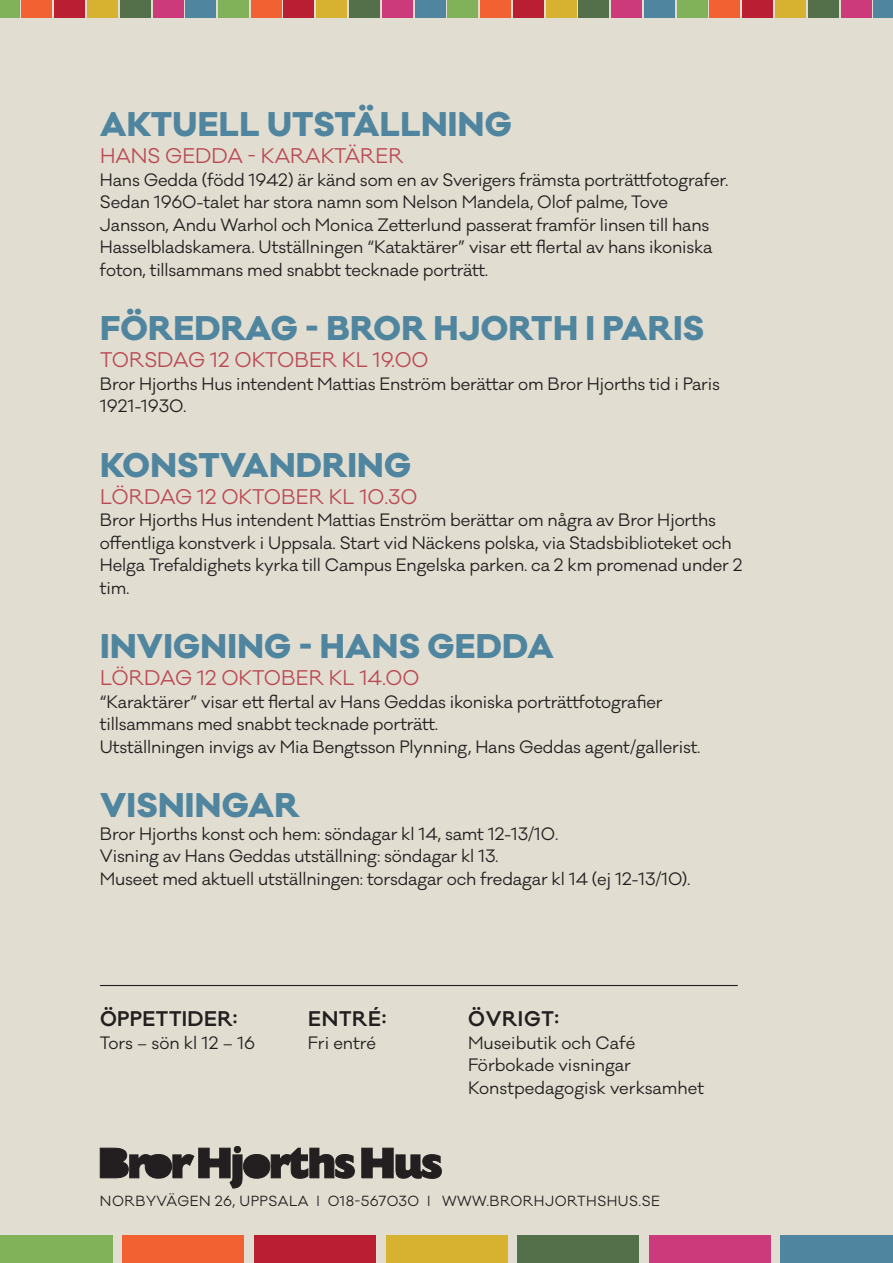
<style>
.page{position:relative;width:893px;height:1263px;background:#e1ded1}
.page>*{position:absolute;margin:0;border:0;box-sizing:border-box;transform-origin:0 0}
.t1{font:800 31.5px "Galano Classic";letter-spacing:.01em;color:#50859f}
.t2{font:19.5px "Galano Classic";color:#bb4a55}
.t3{font:600 19.5px "Galano Classic";letter-spacing:.035em;color:#231f20}
.t4{font:600 19.5px "Galano Classic";letter-spacing:.015em;color:#231f20}
.t5{font:16.5px/22.5px "Galano Classic";letter-spacing:-.01em;color:#231f20}
.t6{font:13.5px "Galano Classic";letter-spacing:.035em;color:#231f20}
</style>
<div class="page">
<div style="left:317px;top:0;width:30px;height:17px;background:#d7b230"></div>
<div style="left:349px;top:0;width:31px;height:17px;background:#54704a"></div>
<div style="left:415px;top:0;width:30px;height:17px;background:#50859f"></div>
<div style="left:382px;top:0;width:30px;height:17px;background:#cd3a7c"></div>
<div style="left:153px;top:0;width:30px;height:17px;background:#cd3a7c"></div>
<div style="left:186px;top:0;width:30px;height:17px;background:#50859f"></div>
<div style="left:251px;top:0;width:30px;height:17px;background:#f16131"></div>
<div style="left:218px;top:0;width:31px;height:17px;background:#81b259"></div>
<div style="left:284px;top:0;width:30px;height:17px;background:#ba1e33"></div>
<div style="left:0;top:0;width:19px;height:17px;background:#81b259"></div>
<div style="left:22px;top:0;width:30px;height:17px;background:#f16131"></div>
<div style="left:87px;top:0;width:30px;height:17px;background:#d7b230"></div>
<div style="left:54px;top:0;width:31px;height:17px;background:#ba1e33"></div>
<div style="left:120px;top:0;width:30px;height:17px;background:#54704a"></div>
<div style="left:775px;top:0;width:31px;height:17px;background:#d7b230"></div>
<div style="left:808px;top:0;width:30px;height:17px;background:#54704a"></div>
<div style="left:874px;top:0;width:19px;height:17px;background:#50859f"></div>
<div style="left:841px;top:0;width:30px;height:17px;background:#cd3a7c"></div>
<div style="left:612px;top:0;width:30px;height:17px;background:#cd3a7c"></div>
<div style="left:644px;top:0;width:31px;height:17px;background:#50859f"></div>
<div style="left:710px;top:0;width:30px;height:17px;background:#f16131"></div>
<div style="left:677px;top:0;width:30px;height:17px;background:#81b259"></div>
<div style="left:743px;top:0;width:30px;height:17px;background:#ba1e33"></div>
<div style="left:448px;top:0;width:30px;height:17px;background:#81b259"></div>
<div style="left:480px;top:0;width:31px;height:17px;background:#f16131"></div>
<div style="left:546px;top:0;width:30px;height:17px;background:#d7b230"></div>
<div style="left:513px;top:0;width:30px;height:17px;background:#ba1e33"></div>
<div style="left:579px;top:0;width:30px;height:17px;background:#54704a"></div>
<div style="left:122px;top:1236px;width:122px;height:27px;background:#f16131"></div>
<div style="left:254px;top:1236px;width:122px;height:27px;background:#ba1e33"></div>
<div style="left:386px;top:1236px;width:121px;height:27px;background:#d7b230"></div>
<div style="left:517px;top:1236px;width:122px;height:27px;background:#54704a"></div>
<div style="left:781px;top:1236px;width:112px;height:27px;background:#50859f"></div>
<div style="left:649px;top:1236px;width:122px;height:27px;background:#cd3a7c"></div>
<div style="left:0;top:1236px;width:112px;height:27px;background:#81b259"></div>
<hr style="left:100px;top:985px;width:638px;height:1px;background:#231f20">
<svg style="left:361px;top:1147px;width:81px;height:32px"></svg>
<svg style="left:100px;top:1146px;width:255px;height:42px"></svg>
<div style="left:107px;top:1151px;width:13px;height:12px;background:#231f20;border-radius:50%"></div>
<div style="left:107px;top:1151px;width:13px;height:12px;border:1px solid #231f20;border-radius:50%"></div>
<div style="left:107px;top:1164px;width:13px;height:11px;background:#231f20;border-radius:50%"></div>
<div style="left:107px;top:1164px;width:13px;height:11px;border:1px solid #231f20;border-radius:50%"></div>
<div style="left:152px;top:1160px;width:14px;height:15px;background:#231f20;border-radius:50%"></div>
<div style="left:152px;top:1159px;width:14px;height:16px;border:1px solid #231f20;border-radius:50%"></div>
<div style="left:251px;top:1160px;width:12px;height:14px;background:#231f20;border-radius:50%"></div>
<div style="left:251px;top:1159px;width:12px;height:15px;border:1px solid #231f20;border-radius:50%"></div>
<p class="t1" style="left:100px;top:103px;width:413px">AKTUELL UTSTÄLLNING</p>
<p class="t2" style="left:100px;top:143px;width:305px">HANS GEDDA - KARAKTÄRER</p>
<p class="t5" style="left:100px;top:169px;width:630px">Hans Gedda (född 1942) är känd som en av Sverigers främsta porträttfotografer.<br>Sedan 1960-talet har stora namn som Nelson Mandela, Olof palme, Tove Jansson, Andu Warhol och Monica Zetterlund passerat framför linsen till hans Hasselbladskamera. Utställningen “Kataktärer” visar ett flertal av hans ikoniska foton, tillsammans med snabbt tecknade porträtt.</p>
<p class="t1" style="left:100px;top:307px;width:606px">FÖREDRAG - BROR HJORTH I PARIS</p>
<p class="t2" style="left:100px;top:347px;width:330px">TORSDAG 12 OKTOBER KL 19.00</p>
<p class="t5" style="left:100px;top:373px;width:621px">Bror Hjorths Hus intendent Mattias Enström berättar om Bror Hjorths tid i Paris<br>1921-1930.</p>
<p class="t1" style="left:100px;top:444px;width:313px">KONSTVANDRING</p>
<p class="t2" style="left:100px;top:484px;width:319px">LÖRDAG 12 OKTOBER KL 10.30</p>
<p class="t5" style="left:100px;top:509px;width:644px">Bror Hjorths Hus intendent Mattias Enström berättar om några av Bror Hjorths offentliga konstverk i Uppsala. Start vid Näckens polska, via Stadsbiblioteket och Helga Trefaldighets kyrka till Campus Engelska parken. ca 2 km promenad under 2 tim.</p>
<p class="t1" style="left:100px;top:625px;width:455px">INVIGNING - HANS GEDDA</p>
<p class="t2" style="left:100px;top:665px;width:321px">LÖRDAG 12 OKTOBER KL 14.00</p>
<p class="t5" style="left:100px;top:691px;width:564px">“Karaktärer” visar ett flertal av Hans Geddas ikoniska porträttfotografier tillsammans med snabbt tecknade porträtt.</p>
<p class="t5" style="left:100px;top:736px;width:602px">Utställningen invigs av Mia Bengtsson Plynning, Hans Geddas agent/gallerist.</p>
<p class="t1" style="left:100px;top:784px;width:201px">VISNINGAR</p>
<p class="t5" style="left:100px;top:823px;width:460px">Bror Hjorths konst och hem: söndagar kl 14, samt 12-13/10.</p>
<p class="t5" style="left:100px;top:845px;width:400px">Visning av Hans Geddas utställning: söndagar kl 13.</p>
<p class="t5" style="left:100px;top:868px;width:592px">Museet med aktuell utställningen: torsdagar och fredagar kl 14 (ej 12-13/10).</p>
<p class="t4" style="left:100px;top:1006px;width:139px">ÖPPETTIDER:</p>
<p class="t5" style="left:100px;top:1032px;width:157px">Tors – sön kl 12 – 16</p>
<p class="t3" style="left:308px;top:1006px;width:80px">ENTRÉ:</p>
<p class="t5" style="left:308px;top:1032px;width:70px">Fri entré</p>
<p class="t3" style="left:468px;top:1006px;width:92px">ÖVRIGT:</p>
<p class="t5" style="left:468px;top:1032px;width:169px">Museibutik och Café</p>
<p class="t5" style="left:468px;top:1054px;width:164px">Förbokade visningar</p>
<p class="t5" style="left:468px;top:1077px;width:238px">Konstpedagogisk verksamhet</p>
<p class="t6" style="left:100px;top:1192px;width:562px">NORBYVÄGEN 26, UPPSALA | 018-567030 | WWW.BRORHJORTHSHUS.SE</p>
</div>
